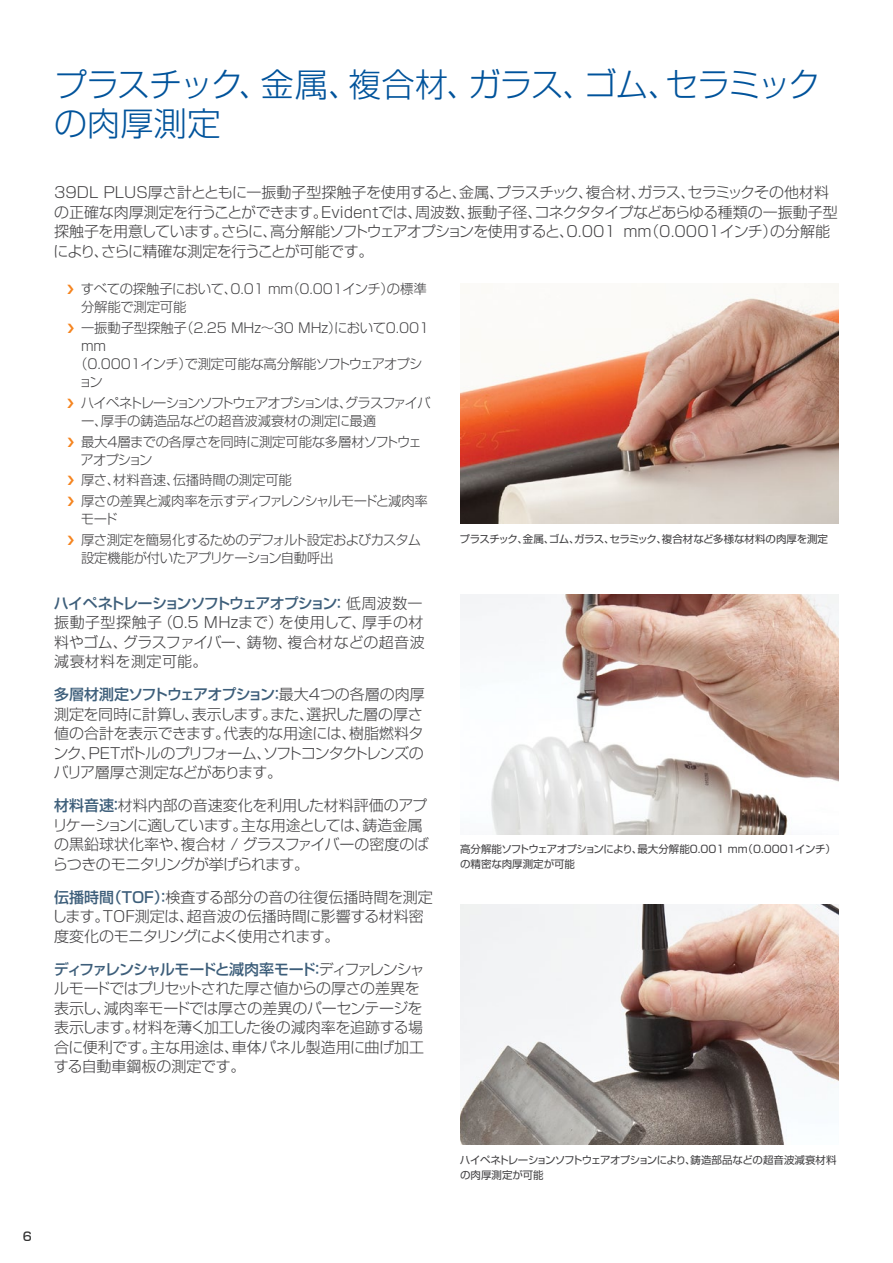
<style>
.page{position:relative;width:893px;height:1263px;background:#fff}
.page>*{position:absolute;margin:0;border:0;box-sizing:border-box;transform-origin:0 0}
.Title_1{font:300 33px/39.6px "Shin Go Pro";letter-spacing:-.02em;color:#00539b}
.Text{font:300 15px/19.5px "Shin Go Pro";letter-spacing:-.02em;color:#414042}
.Text-2{font:300 15px/19.5px "Shin Go Pro";letter-spacing:.02em;color:#414042}
.Text-3{font:300 15px/19.5px "Shin Go Pro";color:#414042}
.t1{font:300 13.5px/18px "Shin Go Pro";letter-spacing:-.03em;color:#414042}
.t2{font:300 13.5px/18px "Shin Go Pro";letter-spacing:-.01em;color:#414042}
.t3{font:300 13.5px/18px "Shin Go Pro";letter-spacing:-.055em;color:#414042}
.t4{font:300 13.5px/18px "Shin Go Pro";letter-spacing:-.05em;color:#414042}
.t5{font:500 12px "Shin Go Pro";color:#000}
.t6{font:10.5px/15px "Shin Go Pro";letter-spacing:-.03em;color:#414042}
.t7{font:10.5px/15px "Shin Go Pro";letter-spacing:-.01em;color:#414042}
.s1{font-weight:500;color:#3d5e7a}
</style>
<div class="page">
<img style="left:460px;top:284px;width:379px;height:240px">
<img style="left:460px;top:594px;width:379px;height:240px">
<img style="left:460px;top:905px;width:379px;height:239px">
<p class="Title_1" style="left:54px;top:60px;width:768px">プラスチック、金属、複合材、ガラス、ゴム、セラミックの肉厚測定</p>
<p class="Text" style="left:53px;top:181px;width:786px">39DL PLUS厚さ計とともに一振動子型探触子を使用すると、金属、プラスチック、複合材、ガラス、セラミックその他材料の正確な肉厚測定を行うことができます。Evidentでは、周波数、振動子径、コネクタタイプなどあらゆる種類の一振動子型探触子を用意しています。さらに、高分解能ソフトウェアオプションを使用すると、0.001 mm（0.0001インチ）の分解能により、さらに精確な測定を行うことが可能です。</p>
<p class="t2" style="left:81px;top:279px;width:347px">すべての探触子において、0.01 mm（0.001インチ）の標準分解能で測定可能</p>
<p class="t2" style="left:81px;top:317px;width:350px">一振動子型探触子（2.25 MHz～30 MHz）において0.001</p>
<p class="t1" style="left:81px;top:335px;width:27px">mm</p>
<p class="t1" style="left:74px;top:353px;width:350px">（0.0001インチ）で測定可能な高分解能ソフトウェアオプシ</p>
<p class="t1" style="left:79px;top:371px;width:26px">ョン</p>
<p class="t3" style="left:81px;top:392px;width:351px">ハイペネトレーションソフトウェアオプションは、グラスファイバー、厚手の鋳造品などの超音波減衰材の測定に最適</p>
<p class="t1" style="left:81px;top:431px;width:343px">最大4層までの各厚さを同時に測定可能な多層材ソフトウェアオプション</p>
<p class="t2" style="left:81px;top:469px;width:212px">厚さ、材料音速、伝播時間の測定可能</p>
<p class="t4" style="left:81px;top:490px;width:349px">厚さの差異と減肉率を示すディファレンシャルモードと減肉率モード</p>
<p class="t1" style="left:81px;top:529px;width:342px">厚さ測定を簡易化するためのデフォルト設定およびカスタム設定機能が付いたアプリケーション自動呼出</p>
<p class="Text-2" style="left:54px;top:591px;width:372px"><span class="s1">ハイペネトレーションソフトウェアオプション：</span>低周波数一振動子型探触子（0.5 MHzまで）を使用して、厚手の材料やゴム、グラスファイバー、鋳物、複合材などの超音波減衰材料を測定可能。</p>
<p class="Text" style="left:53px;top:683px;width:373px"><span class="s1">多層材測定ソフトウェアオプション：</span>最大4つの各層の肉厚測定を同時に計算し、表示します。また、選択した層の厚さ値の合計を表示できます。代表的な用途には、樹脂燃料タンク、PETボトルのプリフォーム、ソフトコンタクトレンズのバリア層厚さ測定などがあります。</p>
<p class="Text" style="left:53px;top:794px;width:378px"><span class="s1">材料音速：</span>材料内部の音速変化を利用した材料評価のアプリケーションに適しています。主な用途としては、鋳造金属の黒鉛球状化率や、複合材 / グラスファイバーの密度のばらつきのモニタリングが挙げられます。</p>
<p class="Text-3" style="left:52px;top:885px;width:382px"><span class="s1">伝播時間（TOF）：</span>検査する部分の音の往復伝播時間を測定します。TOF測定は、超音波の伝播時間に影響する材料密度変化のモニタリングによく使用されます。</p>
<p class="Text" style="left:54px;top:957px;width:372px"><span class="s1">ディファレンシャルモードと減肉率モード：</span>ディファレンシャルモードではプリセットされた厚さ値からの厚さの差異を表示し、減肉率モードでは厚さの差異のパーセンテージを表示します。材料を薄く加工した後の減肉率を追跡する場合に便利です。主な用途は、車体パネル製造用に曲げ加工する自動車鋼板の測定です。</p>
<p class="t6" style="left:460px;top:530px;width:370px">プラスチック、金属、ゴム、ガラス、セラミック、複合材など多様な材料の肉厚を測定</p>
<p class="t7" style="left:460px;top:840px;width:377px">高分解能ソフトウェアオプションにより、最大分解能0.001 mm（0.0001インチ）の精密な肉厚測定が可能</p>
<p class="t5" style="left:22px;top:1226px;width:11px">6</p>
<p class="t6" style="left:460px;top:1151px;width:378px">ハイペネトレーションソフトウェアオプションにより、鋳造部品などの超音波減衰材料の肉厚測定が可能</p>
</div>
